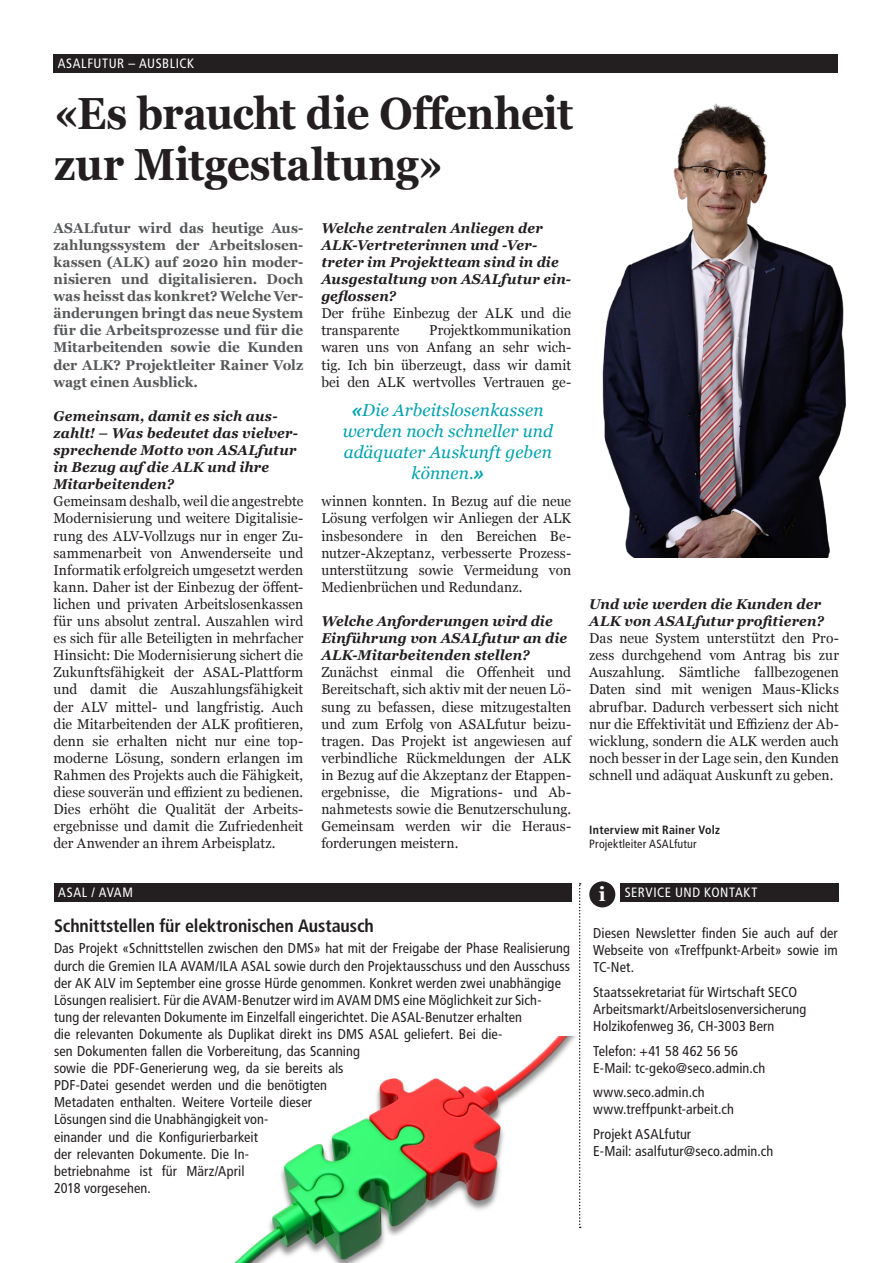
<style>
.page{position:relative;width:893px;height:1263px;background:#fff}
.page>*{position:absolute;margin:0;border:0;box-sizing:border-box;transform-origin:0 0}
.Titel{font:700 45px/51px "Georgia";letter-spacing:-.01em;color:#231f20;scale:.9 1}
.t1{font:700 19.65px "Georgia";color:#fff}
.t2{font:700 condensed 18px "Frutiger LT Std";letter-spacing:-.01em;color:#231f20}
.Zitat{font:italic 17.25px "Georgia";letter-spacing:.005em;color:#00a2ae}
.Lauftext{font:14.25px/17.1px "Georgia";color:#231f20;text-align:justify;scale:.96 1}
.t3{font:condensed 14.25px/17.1px "Frutiger LT Std";letter-spacing:.005em;color:#231f20}
.Untertitel{font:italic 700 14.25px/17.1px "Georgia";letter-spacing:.01em;color:#231f20;scale:.96 1}
.Lead{font:700 14.25px/17.1px "Georgia";letter-spacing:-.005em;color:#57585a;text-align:justify;scale:.96 1}
.Rubrik{font:condensed 13.5px "Frutiger LT Std";letter-spacing:.04em;color:#fff}
.Autorname{font:700 condensed 12px "Frutiger LT Std";letter-spacing:.015em;color:#231f20}
.Autorangaben{font:condensed 12px "Frutiger LT Std";letter-spacing:.015em;color:#231f20}
.s1{font-family:"Officina Serif Std";font-weight:700}
</style>
<div class="page">
<svg style="left:579px;top:883px;width:2px;height:345px"></svg>
<div style="left:621px;top:883px;width:218px;height:19px;background:#231f20"></div>
<div style="left:53px;top:54px;width:785px;height:19px;background:#231f20"></div>
<div style="left:589px;top:881px;width:26px;height:26px;background:#231f20;border-radius:50%"></div>
<img style="left:602px;top:103px;width:244px;height:455px">
<div style="left:54px;top:883px;width:517px;height:19px;background:#231f20"></div>
<img style="left:234px;top:1036px;width:343px;height:227px">
<p class="Rubrik" style="left:58px;top:56px;width:138px">ASALFUTUR – AUSBLICK</p>
<p class="Titel" style="left:54px;top:86px;width:578px">«Es braucht die Offenheit zur Mitgestaltung»</p>
<p class="Lead" style="left:53px;top:218px;width:262px">ASALfutur wird das heutige Aus&shy;zahlungssystem der Arbeitslosen&shy;kassen (ALK) auf 2020 hin moder&shy;nisieren und digitalisieren. Doch was heisst das konkret? Welche Ver&shy;änderungen bringt das neue System für die Arbeitsprozesse und für die Mitarbeitenden sowie die Kunden der ALK? Projektleiter Rainer Volz wagt einen Ausblick.</p>
<p class="Untertitel" style="left:53px;top:407px;width:256px">Gemeinsam, damit es sich aus&shy;zahlt! – Was bedeutet das vielver&shy;sprechende Motto von ASALfutur in Bezug auf die ALK und ihre<br>Mitarbeitenden?</p>
<p class="Lauftext" style="left:53px;top:492px;width:262px">Gemeinsam deshalb, weil die angestrebte Modernisierung und weitere Digitalisie&shy;rung des ALV-Vollzugs nur in enger Zu&shy;sammenarbeit von Anwenderseite und Informatik erfolgreich umgesetzt werden kann. Daher ist der Einbezug der öffent&shy;lichen und privaten Arbeitslosenkassen für uns absolut zentral. Auszahlen wird es sich für alle Beteiligten in mehrfacher Hinsicht: Die Modernisierung sichert die Zukunftsfähigkeit der ASAL-Plattform und damit die Auszahlungsfähigkeit der ALV mittel- und langfristig. Auch die Mitarbeitenden der ALK profitieren, denn sie erhalten nicht nur eine top&shy;moderne Lösung, sondern erlangen im Rahmen des Projekts auch die Fähigkeit, diese souverän und effizient zu bedienen.<br>Dies erhöht die Qualität der Arbeits&shy;ergebnisse und damit die Zufriedenheit der Anwender an ihrem Arbeisplatz.</p>
<p class="Rubrik" style="left:58px;top:885px;width:76px">ASAL / AVAM</p>
<p class="Untertitel" style="left:321px;top:218px;width:262px">Welche zentralen Anliegen der<br>ALK-Vertreterinnen und -Ver&shy;treter im Projektteam sind in die<br>Ausgestaltung von ASALfutur ein&shy;geflossen?</p>
<p class="Lauftext" style="left:321px;top:304px;width:262px">Der frühe Einbezug der ALK und die transparente</p>
<p class="Lauftext" style="left:321px;top:321px;width:262px;text-indent:108px">Projektkommunikation waren uns von Anfang an sehr wich&shy;tig. Ich bin überzeugt, dass wir damit bei den ALK wertvolles Vertrauen ge-</p>
<p class="Zitat" style="left:352px;top:397px;width:193px"><span class="s1">«</span>Die Arbeitslosenkassen</p>
<p class="Zitat" style="left:343px;top:418px;width:212px">werden noch schneller und</p>
<p class="Zitat" style="left:344px;top:439px;width:210px">adäquater Auskunft geben</p>
<p class="Zitat" style="left:412px;top:460px;width:74px">können.<span class="s1">»</span></p>
<p class="Lauftext" style="left:321px;top:492px;width:262px">winnen konnten. In Bezug auf die neue Lösung verfolgen wir Anliegen der ALK insbesondere in den Bereichen Be&shy;nutzer-Akzeptanz, verbesserte Prozess&shy;unterstützung sowie Vermeidung von Medienbrüchen und Redundanz.</p>
<p class="Untertitel" style="left:321px;top:612px;width:258px">Welche Anforderungen wird die<br>Einführung von ASALfutur an die<br>ALK-Mitarbeitenden stellen?</p>
<p class="Lauftext" style="left:321px;top:663px;width:262px">Zunächst einmal die Offenheit und Bereitschaft, sich aktiv mit der neuen Lö&shy;sung zu befassen, diese mitzugestalten und zum Erfolg von ASALfutur beizu&shy;tragen. Das Projekt ist angewiesen auf verbindliche Rückmeldungen der ALK in Bezug auf die Akzeptanz der Etappen&shy;ergebnisse, die Migrations- und Ab&shy;nahmetests sowie die Benutzerschulung.<br>Gemeinsam werden wir die Heraus&shy;forderungen meistern.</p>
<p class="t2" style="left:54px;top:915px;width:321px">Schnittstellen für elektronischen Austausch</p>
<p class="t3" style="left:54px;top:940px;width:518px">Das Projekt «Schnittstellen zwischen den DMS» hat mit der Freigabe der Phase Realisierung durch die Gremien ILA AVAM/ILA ASAL sowie durch den Projektausschuss und den Ausschuss der AK ALV im September eine grosse Hürde genommen. Konkret werden zwei unabhängige Lösungen realisiert. Für die AVAM-Benutzer wird im AVAM DMS eine Möglichkeit zur Sich&shy;tung der relevanten Dokumente im Einzelfall eingerichtet. Die ASAL-Benutzer erhalten<br>die relevanten Dokumente als Duplikat direkt ins DMS ASAL geliefert. Bei die-<br>sen Dokumenten fallen die Vorbereitung, das Scanning<br>sowie die PDF-Generierung weg, da sie bereits als<br>PDF-Datei gesendet werden und die benötigten<br>Metadaten enthalten. Weitere Vorteile dieser<br>Lösungen sind die Unabhängigkeit von-<br>einander und die Konfigurierbarkeit<br>der relevanten Dokumente. Die In-<br>betriebnahme ist für März/April<br>2018 vorgesehen.</p>
<p class="Untertitel" style="left:589px;top:595px;width:246px">Und wie werden die Kunden der<br>ALK von ASALfutur profitieren?</p>
<p class="Lauftext" style="left:589px;top:629px;width:262px">Das neue System unterstützt den Pro&shy;zess durchgehend vom Antrag bis zur Auszahlung. Sämtliche fallbezogenen Daten sind mit wenigen Maus-Klicks abrufbar. Dadurch verbessert sich nicht nur die Effektivität und Effizienz der Ab&shy;wicklung, sondern die ALK werden auch noch besser in der Lage sein, den Kunden schnell und adäquat Auskunft zu geben.</p>
<p class="Autorname" style="left:589px;top:822px;width:132px">Interview mit Rainer Volz</p>
<p class="Autorangaben" style="left:589px;top:837px;width:109px">Projektleiter ASALfutur</p>
<p class="t1" style="left:599px;top:880px;width:8px">i</p>
<p class="Rubrik" style="left:625px;top:885px;width:134px">SERVICE UND KONTAKT</p>
<p class="t3" style="left:593px;top:925px;width:246px;text-align:justify">Diesen Newsletter finden Sie auch auf der Webseite von «Treffpunkt-Arbeit» sowie im TC-Net.</p>
<p class="t3" style="left:593px;top:983px;width:215px">Staatssekretariat für Wirtschaft SECO<br>Arbeitsmarkt/Arbeitslosenversicherung<br>Holzikofenweg 36, CH-3003 Bern</p>
<p class="t3" style="left:593px;top:1042px;width:174px">Telefon: +41 58 462 56 56<br>E-Mail: tc-geko@seco.admin.ch</p>
<p class="t3" style="left:593px;top:1084px;width:142px">www.seco.admin.ch www.treffpunkt-arbeit.ch</p>
<p class="t3" style="left:593px;top:1126px;width:182px">Projekt ASALfutur<br>E-Mail: asalfutur@seco.admin.ch</p>
</div>
